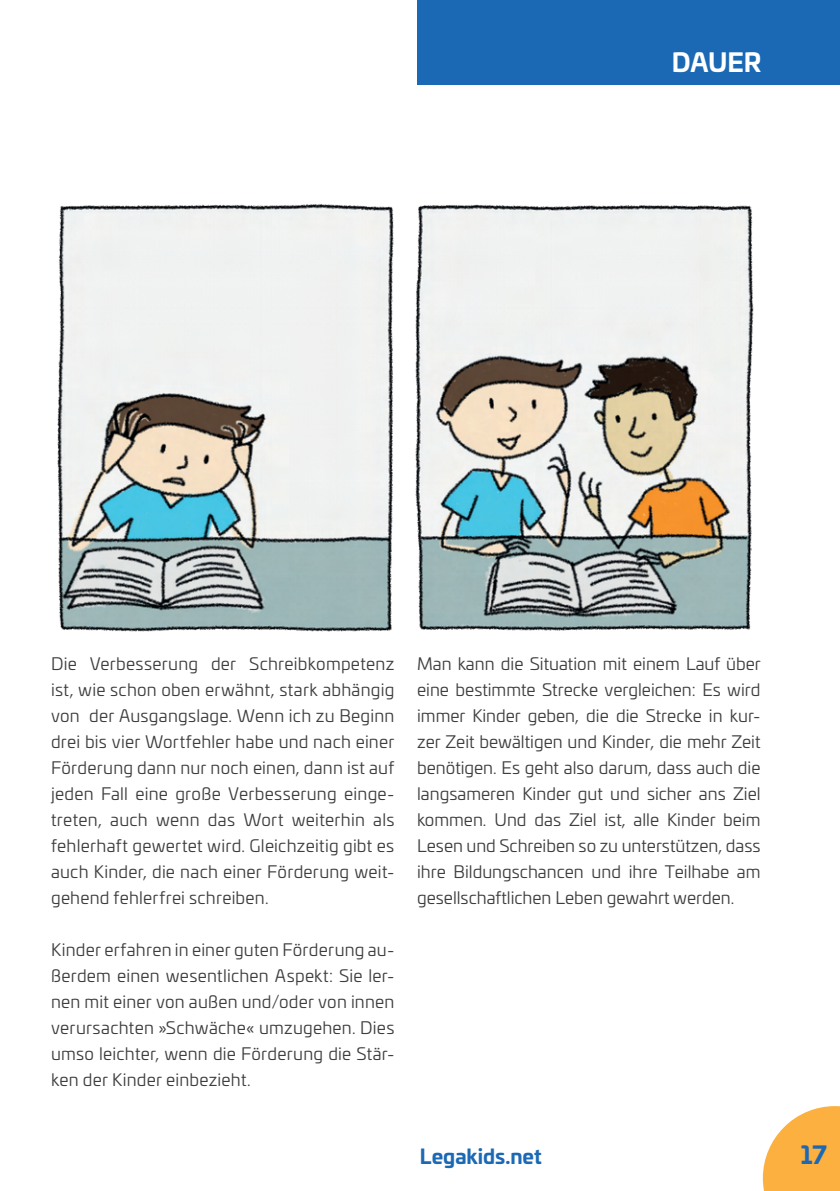
<style>
.page{position:relative;width:840px;height:1191px;background:#fff}
.page>*{position:absolute;margin:0;border:0;box-sizing:border-box;transform-origin:0 0}
.t1{font:700 25.4px "Univia Pro";letter-spacing:-.005em;color:#fff}
.t2{font:700 24px "Univia Pro";color:#1b68b4}
.t3{font:700 20px "Univia Pro";color:#1b68b4}
.t4{font:17px/26px "Univia Pro";letter-spacing:.015em;color:#3e3e3f;text-align:justify}
</style>
<div class="page">
<svg style="left:762px;top:1106px;width:77px;height:85px"></svg>
<div style="left:417px;top:0;width:422px;height:85px;background:#1b68b4"></div>
<img style="left:57px;top:204px;width:697px;height:428px">
<h1 class="t1" style="left:671px;top:42px;width:91px">DAUER</h1>
<p class="t4" style="left:51px;top:650px;width:344px">Die Verbesserung der Schreibkompetenz ist, wie schon oben erwähnt, stark abhängig von der Ausgangslage. Wenn ich zu Beginn drei bis vier Wortfehler habe und nach einer Förderung dann nur noch einen, dann ist auf jeden Fall eine große Verbesserung einge&shy;treten, auch wenn das Wort weiterhin als fehlerhaft gewertet wird. Gleichzeitig gibt es auch Kinder, die nach einer Förderung weit&shy;gehend fehlerfrei schreiben.</p>
<p class="t4" style="left:51px;top:936px;width:345px">Kinder erfahren in einer guten Förderung au&shy;ßerdem einen wesentlichen Aspekt: Sie ler&shy;nen mit einer von außen und/oder von innen verursachten »Schwäche« umzugehen. Dies umso leichter, wenn die Förderung die Stär&shy;ken der Kinder einbezieht.</p>
<p class="t4" style="left:417px;top:650px;width:345px">Man kann die Situation mit einem Lauf über eine bestimmte Strecke vergleichen: Es wird immer Kinder geben, die die Strecke in kur&shy;zer Zeit bewältigen und Kinder, die mehr Zeit benötigen. Es geht also darum, dass auch die langsameren Kinder gut und sicher ans Ziel kommen. Und das Ziel ist, alle Kinder beim Lesen und Schreiben so zu unterstützen, dass ihre Bildungschancen und ihre Teilhabe am gesellschaftlichen Leben gewahrt werden.</p>
<p class="t3" style="left:420px;top:1140px;width:123px">Legakids.net</p>
<h2 class="t2" style="left:800px;top:1136px;width:28px">17</h2>
</div>
